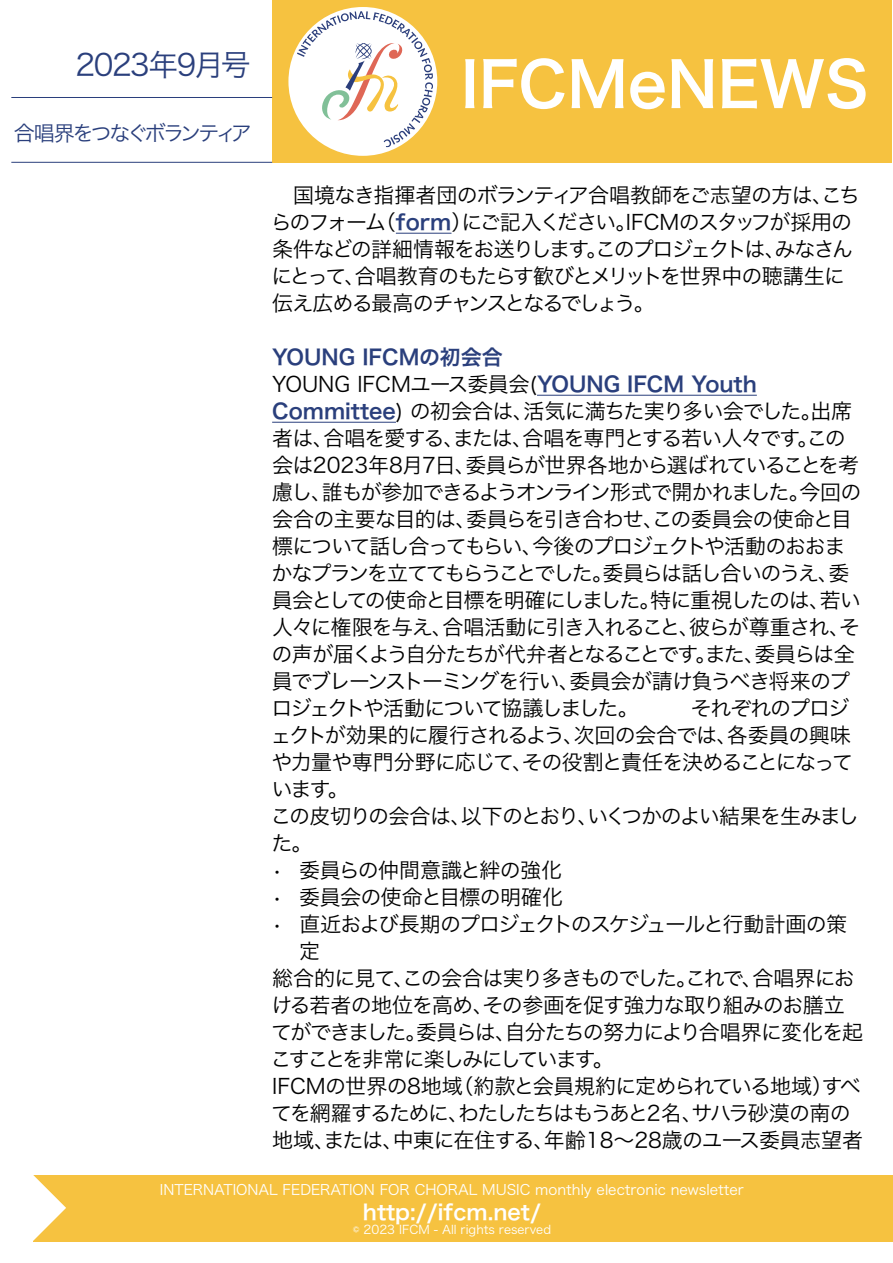
<style>
.page{position:relative;width:893px;height:1263px;background:#fff}
.page>*{position:absolute;margin:0;border:0;box-sizing:border-box;transform-origin:0 0}
.t1{font:61.5px "Hira Kaku Pro W6";color:#fff}
.t2{font:30px "Hira Kaku Pro W3";letter-spacing:-.05em;color:#2a3f7c}
.t3{font:21px/27px "Hira Kaku Pro W3";letter-spacing:-.055em;color:#000}
.t4{font:21px/27px "Hira Kaku Pro W3";letter-spacing:-.075em;color:#000}
.t5{font:21px "Hira Kaku Pro W3";letter-spacing:-.03em;color:#000}
.t6{font:21px "Hira Kaku Pro W3";letter-spacing:-.08em;color:#000}
.t7{font:21px "Hira Kaku Pro W3";letter-spacing:-.02em;color:#000}
.t8{font:21px "Hira Kaku Pro W3";letter-spacing:-.095em;color:#000}
.t9{font:21px "Hira Kaku Pro W6";color:#fff}
.t10{font:21px "Hira Kaku Pro W6";color:#2a3f7c}
.t11{font:21px "Hira Kaku Pro W3";letter-spacing:-.14em;color:#2a3f7c}
.t12{font:14.25px "Hira Kaku Pro W3";color:#fff}
.t13{font:12px "Hira Kaku Pro W3";color:#fff}
.s1{font-family:"Hira Kaku Pro W6";color:#2a3f7c}
</style>
<div class="page">
<hr style="left:396px;top:233px;width:55px;height:1px;background:#2a3f7c">
<hr style="left:537px;top:395px;width:220px;height:1px;background:#2a3f7c">
<hr style="left:272px;top:422px;width:124px;height:1px;background:#2a3f7c">
<div style="left:33px;top:1176px;width:860px;height:66px;background:#f6c240"></div>
<svg style="left:33px;top:1175px;width:33px;height:66px"></svg>
<div style="left:272px;top:0;width:619px;height:163px;background:#f6c240"></div>
<div style="left:288px;top:7px;width:149px;height:149px;background:#fff;border-radius:50%"></div>
<svg style="left:297px;top:11px;width:136px;height:136px"></svg>
<hr style="left:11px;top:97px;width:261px;height:1px;background:#2a3f7c">
<hr style="left:11px;top:162px;width:261px;height:1px;background:#2a3f7c">
<h2 class="t2" style="left:76px;top:38px;width:177px">2023年9月号</h2>
<p class="t11" style="left:14px;top:114px;width:239px">合唱界をつなぐボランティア</p>
<h1 class="t1" style="left:461px;top:29px;width:409px">IFCMeNEWS</h1>
<p class="t4" style="left:271px;top:180px;width:591px">　国境なき指揮者団のボランティア合唱教師をご志望の方は、こちらのフォーム（<span class="s1">form</span>）にご記入ください。IFCMのスタッフが採用の条件などの詳細情報をお送りします。このプロジェクトは、みなさんにとって、合唱教育のもたらす歓びとメリットを世界中の聴講生に伝え広める最高のチャンスとなるでしょう。</p>
<p class="t10" style="left:272px;top:338px;width:232px">YOUNG IFCMの初会合</p>
<p class="t3" style="left:270px;top:369px;width:592px">YOUNG IFCMユース委員会(<span class="s1">YOUNG IFCM Youth<br>Committee</span>) の初会合は、活気に満ちた実り多い会でした。出席者は、合唱を愛する、または、合唱を専門とする若い人々です。この会は2023年8月7日、委員らが世界各地から選ばれていることを考慮し、誰もが参加できるようオンライン形式で開かれました。今回の会合の主要な目的は、委員らを引き合わせ、この委員会の使命と目標について話し合ってもらい、今後のプロジェクトや活動のおおまかなプランを立ててもらうことでした。委員らは話し合いのうえ、委員会としての使命と目標を明確にしました。特に重視したのは、若い人々に権限を与え、合唱活動に引き入れること、彼らが尊重され、その声が届くよう自分たちが代弁者となることです。また、委員らは全員でブレーンストーミングを行い、委員会が請け負うべき将来のプロジェクトや活動について協議しました。　　　それぞれのプロジェクトが効果的に履行されるよう、次回の会合では、各委員の興味や力量や専門分野に応じて、その役割と責任を決めることになっています。<br>この皮切りの会合は、以下のとおり、いくつかのよい結果を生みました。</p>
<p class="t5" style="left:272px;top:852px;width:292px">• 委員らの仲間意識と絆の強化</p>
<p class="t5" style="left:272px;top:879px;width:293px">• 委員会の使命と目標の明確化</p>
<p class="t6" style="left:272px;top:906px;width:577px">• 直近および長期のプロジェクトのスケジュールと行動計画の策</p>
<p class="t3" style="left:299px;top:936px;width:22px">定</p>
<p class="t3" style="left:272px;top:963px;width:584px">総合的に見て、この会合は実り多きものでした。これで、合唱界にお</p>
<p class="t3" style="left:271px;top:990px;width:575px">ける若者の地位を高め、その参画を促す強力な取り組みのお膳立</p>
<p class="t3" style="left:271px;top:1017px;width:594px">てができました。委員らは、自分たちの努力により合唱界に変化を起</p>
<p class="t8" style="left:270px;top:1041px;width:345px">こすことを非常に楽しみにしています。</p>
<p class="t5" style="left:272px;top:1068px;width:590px">IFCMの世界の8地域（約款と会員規約に定められている地域）すべ</p>
<p class="t6" style="left:271px;top:1095px;width:581px">てを網羅するために、わたしたちはもうあと2名、サハラ砂漠の南の</p>
<p class="t7" style="left:272px;top:1122px;width:592px">地域、または、中東に在住する、年齢18～28歳のユース委員志望者</p>
<p class="t12" style="left:160px;top:1177px;width:585px">INTERNATIONAL FEDERATION FOR CHORAL MUSIC monthly electronic newsletter</p>
<p class="t9" style="left:363px;top:1193px;width:179px">http://ifcm.net/</p>
<p class="t13" style="left:353px;top:1219px;width:200px">© 2023 IFCM - All rights reserved</p>
</div>
